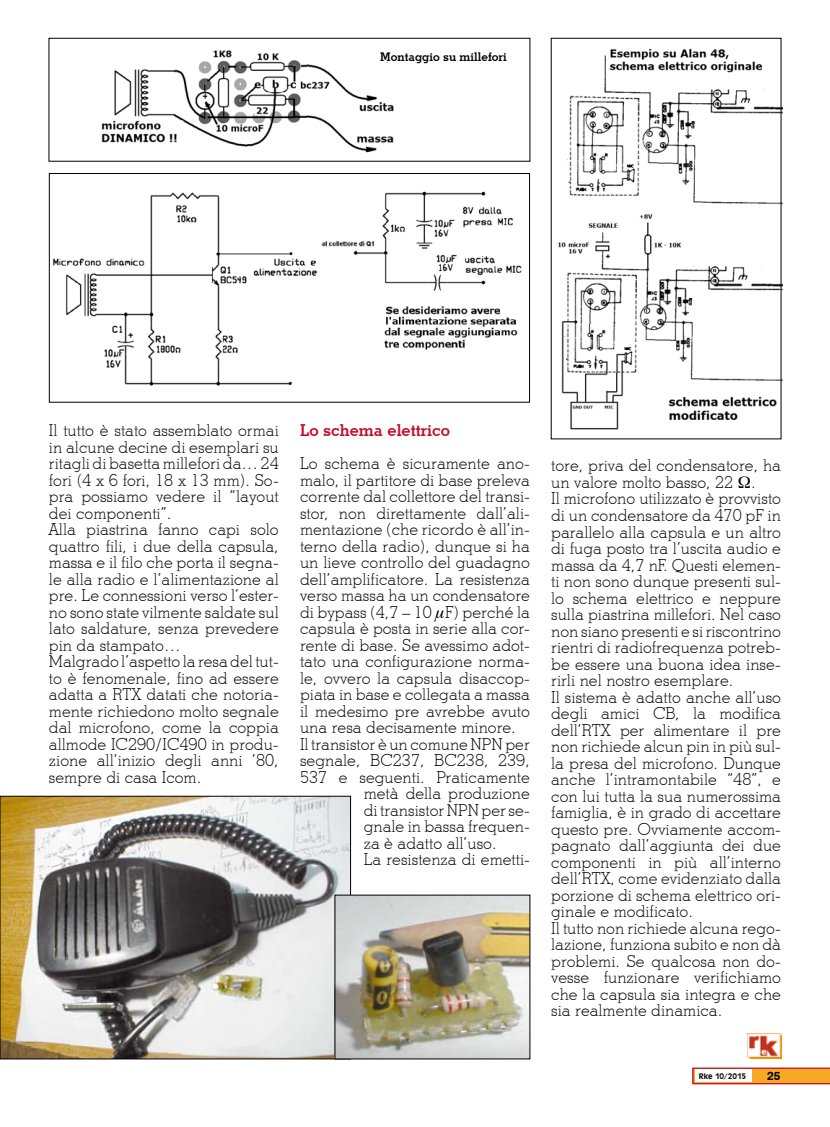
<style>
.page{position:relative;width:830px;height:1127px;background:#fff}
.page>*{position:absolute;margin:0;border:0;box-sizing:border-box;transform-origin:0 0}
.t1{font:300 16.5px/16.5px "Stymie BT";color:#000}
.t2{font:700 16.5px "Stymie BT";color:#c50c2a}
.t3{font:700 12px "Stymie BT";color:#000}
.t4{font:700 12px "Swiss 721 BT";color:#000}
.t5{font:700 7.5px "Incised 901 BT";color:#000}
</style>
<div class="page">
<svg style="left:692px;top:1067px;width:137px;height:17px"></svg>
<div style="left:694px;top:1069px;width:57px;height:13px;background:#fff"></div>
<img style="left:558px;top:48px;width:221px;height:382px">
<img style="left:101px;top:50px;width:293px;height:103px">
<div style="left:49px;top:38px;width:481px;height:124px;border:1px solid #000"></div>
<img style="left:2px;top:798px;width:347px;height:259px">
<div style="left:0;top:796px;width:351px;height:263px;border:1px solid #000"></div>
<img style="left:336px;top:897px;width:192px;height:160px">
<img style="left:53px;top:191px;width:469px;height:195px">
<div style="left:49px;top:173px;width:480px;height:230px;border:1px solid #000"></div>
<img style="left:747px;top:1034px;width:33px;height:25px">
<p class="t3" style="left:380px;top:49px;width:128px">Montaggio su millefori</p>
<p class="t1" style="left:49px;top:422px;width:231px">Il tutto è stato assemblato ormai in alcune decine di esemplari su ritagli di basetta millefori da… 24 fori (4 x 6 fori, 18 x 13 mm). So&shy;pra possiamo vedere il “layout dei componenti”.<br>Alla piastrina fanno capi solo quattro fili, i due della capsula, massa e il filo che porta il segna&shy;le alla radio e l’alimentazione al pre. Le connessioni verso l’ester&shy;no sono state vilmente saldate sul lato saldature, senza prevedere pin da stampato…<br>Malgrado l’aspetto la resa del tut&shy;to è fenomenale, fino ad essere adatta a RTX datati che notoria&shy;mente richiedono molto segnale dal microfono, come la coppia allmode IC290/IC490 in produ&shy;zione all’inizio degli anni ’80, sempre di casa Icom.</p>
<p class="t2" style="left:300px;top:420px;width:151px">Lo schema elettrico</p>
<p class="t1" style="left:300px;top:455px;width:231px">Lo schema è sicuramente ano-</p>
<p class="t1" style="left:300px;top:471px;width:231px">malo, il partitore di base preleva</p>
<p class="t1" style="left:300px;top:488px;width:231px">corrente dal collettore del transi-</p>
<p class="t1" style="left:300px;top:504px;width:231px">stor, non direttamente dall’ali-</p>
<p class="t1" style="left:300px;top:521px;width:231px">mentazione (che ricordo è all’in-</p>
<p class="t1" style="left:300px;top:537px;width:231px">terno della radio), dunque si ha</p>
<p class="t1" style="left:300px;top:554px;width:231px">un lieve controllo del guadagno</p>
<p class="t1" style="left:300px;top:570px;width:231px">dell’amplificatore. La resistenza</p>
<p class="t1" style="left:300px;top:587px;width:231px">verso massa ha un condensatore</p>
<p class="t1" style="left:300px;top:603px;width:231px">di bypass (4,7 – 10 F) perché la</p>
<p class="t1" style="left:300px;top:620px;width:231px">capsula è posta in serie alla cor-</p>
<p class="t1" style="left:300px;top:636px;width:231px">rente di base. Se avessimo adot-</p>
<p class="t1" style="left:300px;top:653px;width:231px">tato una configurazione norma-</p>
<p class="t1" style="left:300px;top:669px;width:231px">le, ovvero la capsula disaccop-</p>
<p class="t1" style="left:300px;top:686px;width:231px">piata in base e collegata a massa</p>
<p class="t1" style="left:300px;top:702px;width:231px">il medesimo pre avrebbe avuto</p>
<p class="t1" style="left:300px;top:719px;width:217px">una resa decisamente minore.</p>
<p class="t1" style="left:300px;top:735px;width:231px">Il transistor è un comune NPN per</p>
<p class="t1" style="left:300px;top:752px;width:231px">segnale, BC237, BC238, 239,</p>
<p class="t1" style="left:300px;top:768px;width:231px">537 e seguenti. Praticamente</p>
<p class="t1" style="left:363px;top:785px;width:168px">metà della produzione</p>
<p class="t1" style="left:363px;top:801px;width:168px">di transistor NPN per se-</p>
<p class="t1" style="left:363px;top:818px;width:168px">gnale in bassa frequen-</p>
<p class="t1" style="left:363px;top:834px;width:134px">za è adatto all’uso.</p>
<p class="t1" style="left:363px;top:851px;width:168px">La resistenza di emetti-</p>
<p class="t1" style="left:551px;top:457px;width:231px">tore, priva del condensatore, ha un valore molto basso, 22 .<br>Il microfono utilizzato è provvisto di un condensatore da 470 pF in parallelo alla capsula e un altro di fuga posto tra l’uscita audio e massa da 4,7 nF. Questi elemen&shy;ti non sono dunque presenti sul&shy;lo schema elettrico e neppure sulla piastrina millefori. Nel caso non siano presenti e si riscontrino rientri di radiofrequenza potreb&shy;be essere una buona idea inse&shy;rirli nel nostro esemplare.<br>Il sistema è adatto anche all’uso degli amici CB, la modifica dell’RTX per alimentare il pre non richiede alcun pin in più sul&shy;la presa del microfono. Dunque anche l’intramontabile “48”, e con lui tutta la sua numerossima famiglia, è in grado di accettare questo pre. Ovviamente accom&shy;pagnato dall’aggiunta dei due componenti in più all’interno dell’RTX, come evidenziato dalla porzione di schema elettrico ori&shy;ginale e modificato.<br>Il tutto non richiede alcuna rego&shy;lazione, funziona subito e non dà problemi. Se qualcosa non do&shy;vesse funzionare verifichiamo che la capsula sia integra e che sia realmente dinamica.</p>
<p class="t5" style="left:698px;top:1071px;width:49px">Rke 10/2015</p>
<p class="t4" style="left:766px;top:1068px;width:15px">25</p>
</div>
